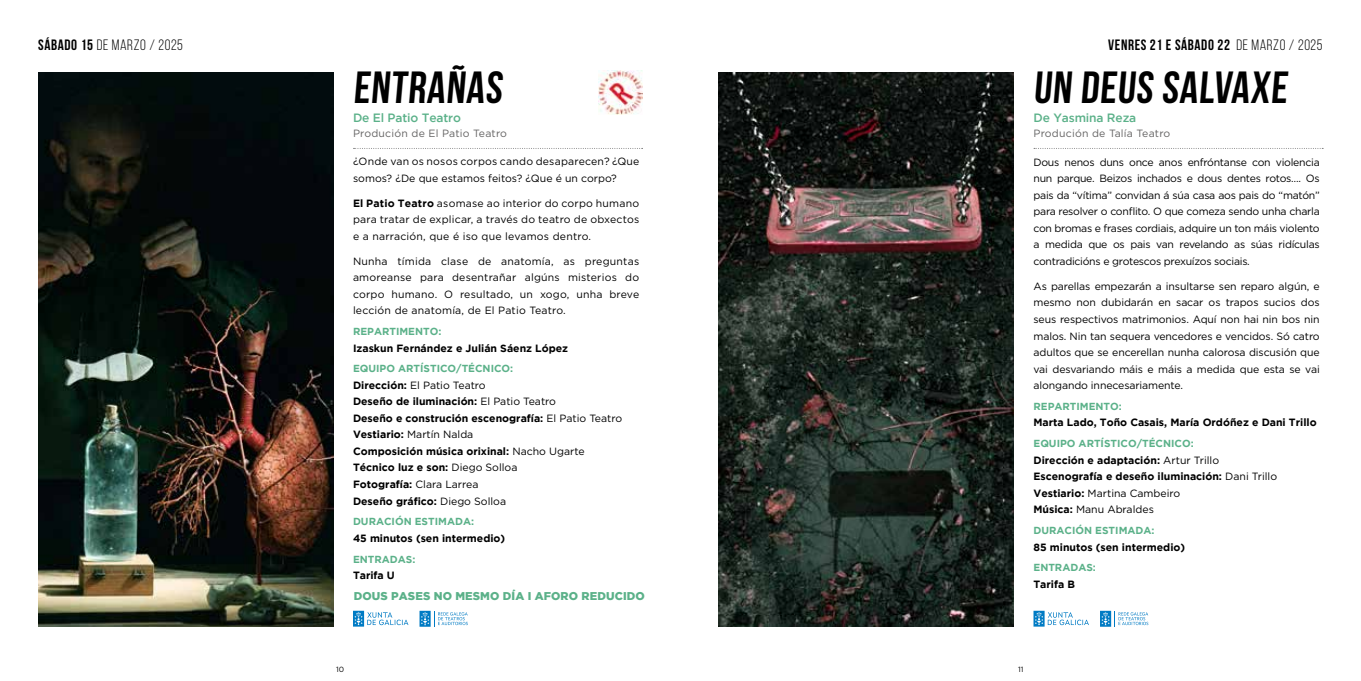
<style>
.page{position:relative;width:1361px;height:681px;background:#fff}
.page>*{position:absolute;margin:0;border:0;box-sizing:border-box;transform-origin:0 0}
.t1{font:700 45px "Bebas Neue";color:#000}
.t2{font:700 15px "Bebas Neue";letter-spacing:.04em;color:#000}
.t3{font:15px "Bebas Neue";letter-spacing:.04em;color:#000}
.t4{font:500 12px "Gotham";letter-spacing:-.01em;color:#5bb189}
.t5{font:900 11.25px "Gotham";letter-spacing:.01em;color:#5bb189}
.t6{font:10.5px/16.5px "Gotham";color:#000;text-align:justify}
.t7{font:700 10.5px/16.5px "Gotham";color:#000}
.t8{font:10.5px "Gotham";letter-spacing:.02em;color:#646363}
.t9{font:700 10.2px "Gotham";color:#5bb189}
.t10{font:7.5px "Gotham";color:#000}
.s1{font-weight:700}
.s2{font-weight:400}
</style>
<div class="page">
<img style="left:38px;top:72px;width:295px;height:554px">
<img style="left:719px;top:72px;width:294px;height:554px">
<svg style="left:353px;top:148px;width:290px;height:1px"></svg>
<svg style="left:1034px;top:148px;width:289px;height:1px"></svg>
<img style="left:598px;top:71px;width:44px;height:44px">
<svg style="left:353px;top:610px;width:55px;height:16px"></svg>
<svg style="left:419px;top:610px;width:49px;height:16px"></svg>
<svg style="left:1033px;top:610px;width:56px;height:16px"></svg>
<svg style="left:1100px;top:610px;width:48px;height:16px"></svg>
<h2 class="t3" style="left:38px;top:36px;width:146px"><span class="s1">SÁBADO 15</span> DE MARZO / 2025</h2>
<h1 class="t1" style="left:353px;top:62px;width:155px">ENTRAÑAS</h1>
<p class="t4" style="left:353px;top:111px;width:109px">De El Patio Teatro</p>
<p class="t8" style="left:353px;top:126px;width:156px">Produción de El Patio Teatro</p>
<p class="t6" style="left:353px;top:153px;width:288px">¿Onde van os nosos corpos cando desaparecen? ¿Que somos? ¿De que estamos feitos? ¿Que é un corpo?</p>
<p class="t6" style="left:353px;top:194px;width:288px"><span class="s1">El Patio Teatro</span> asomase ao interior do corpo humano para tratar de explicar, a través do teatro de obxectos e a narración, que é iso que levamos dentro.</p>
<p class="t6" style="left:353px;top:252px;width:288px">Nunha tímida clase de anatomía, as preguntas amoreanse para desentrañar algúns misterios do corpo humano. O resultado, un xogo, unha breve lección de anatomía, de El Patio Teatro.</p>
<p class="t9" style="left:353px;top:325px;width:90px">REPARTIMENTO:</p>
<p class="t7" style="left:353px;top:339px;width:217px">Izaskun Fernández e Julián Sáenz López</p>
<p class="t9" style="left:353px;top:363px;width:162px">EQUIPO ARTÍSTICO/TÉCNICO:</p>
<p class="t7" style="left:353px;top:376px;width:271px">Dirección: <span class="s2">El Patio Teatro<br></span>Deseño de iluminación: <span class="s2">El Patio Teatro<br></span>Deseño e construción escenografía: <span class="s2">El Patio Teatro </span>Vestiario: <span class="s2">Martín Nalda<br></span>Composición música orixinal: <span class="s2">Nacho Ugarte </span>Técnico luz e son: <span class="s2">Diego Solloa<br></span>Fotografía: <span class="s2">Clara Larrea<br></span>Deseño gráfico: <span class="s2">Diego Solloa</span></p>
<p class="t9" style="left:353px;top:515px;width:123px">DURACIÓN ESTIMADA:</p>
<p class="t7" style="left:353px;top:529px;width:154px">45 minutos (sen intermedio)</p>
<p class="t9" style="left:353px;top:553px;width:64px">ENTRADAS:</p>
<p class="t7" style="left:353px;top:566px;width:43px">Tarifa U</p>
<p class="t5" style="left:354px;top:589px;width:293px">DOUS PASES NO MESMO DÍA I AFORO REDUCIDO</p>
<h2 class="t2" style="left:1108px;top:36px;width:216px">VENRES 21 E SÁBADO 22 <span class="s2">de MARZO / 2025</span></h2>
<h1 class="t1" style="left:1033px;top:62px;width:259px">UN DEUS SALVAXE</h1>
<p class="t4" style="left:1033px;top:111px;width:104px">De Yasmina Reza</p>
<p class="t8" style="left:1033px;top:126px;width:138px">Produción de Talía Teatro</p>
<p class="t6" style="left:1033px;top:154px;width:288px">Dous nenos duns once anos enfróntanse con violencia nun parque. Beizos inchados e dous dentes rotos…. Os pais da “vítima” convidan á súa casa aos pais do “matón” para resolver o conflito. O que comeza sendo unha charla con bromas e frases cordiais, adquire un ton máis violento a medida que os pais van revelando as súas ridículas contradicións e grotescos prexuízos sociais.</p>
<p class="t6" style="left:1033px;top:278px;width:288px">As parellas empezarán a insultarse sen reparo algún, e mesmo non dubidarán en sacar os trapos sucios dos seus respectivos matrimonios. Aquí non hai nin bos nin malos. Nin tan sequera vencedores e vencidos. Só catro adultos que se encerellan nunha calorosa discusión que vai desvariando máis e máis a medida que esta se vai alongando innecesariamente.</p>
<p class="t9" style="left:1033px;top:400px;width:90px">REPARTIMENTO:</p>
<p class="t7" style="left:1033px;top:414px;width:285px">Marta Lado, Toño Casais, María Ordóñez e Dani Trillo</p>
<p class="t9" style="left:1033px;top:437px;width:162px">EQUIPO ARTÍSTICO/TÉCNICO:</p>
<p class="t7" style="left:1033px;top:451px;width:245px">Dirección e adaptación: <span class="s2">Artur Trillo </span>Escenografía e deseño iluminación: <span class="s2">Dani Trillo </span>Vestiario: <span class="s2">Martina Cambeiro<br></span>Música: <span class="s2">Manu Abraldes</span></p>
<p class="t9" style="left:1033px;top:524px;width:123px">DURACIÓN ESTIMADA:</p>
<p class="t7" style="left:1033px;top:538px;width:153px">85 minutos (sen intermedio)</p>
<p class="t9" style="left:1033px;top:561px;width:64px">ENTRADAS:</p>
<p class="t7" style="left:1033px;top:575px;width:43px">Tarifa B</p>
<p class="t10" style="left:336px;top:663px;width:10px">10</p>
<p class="t10" style="left:1018px;top:663px;width:7px">11</p>
</div>
